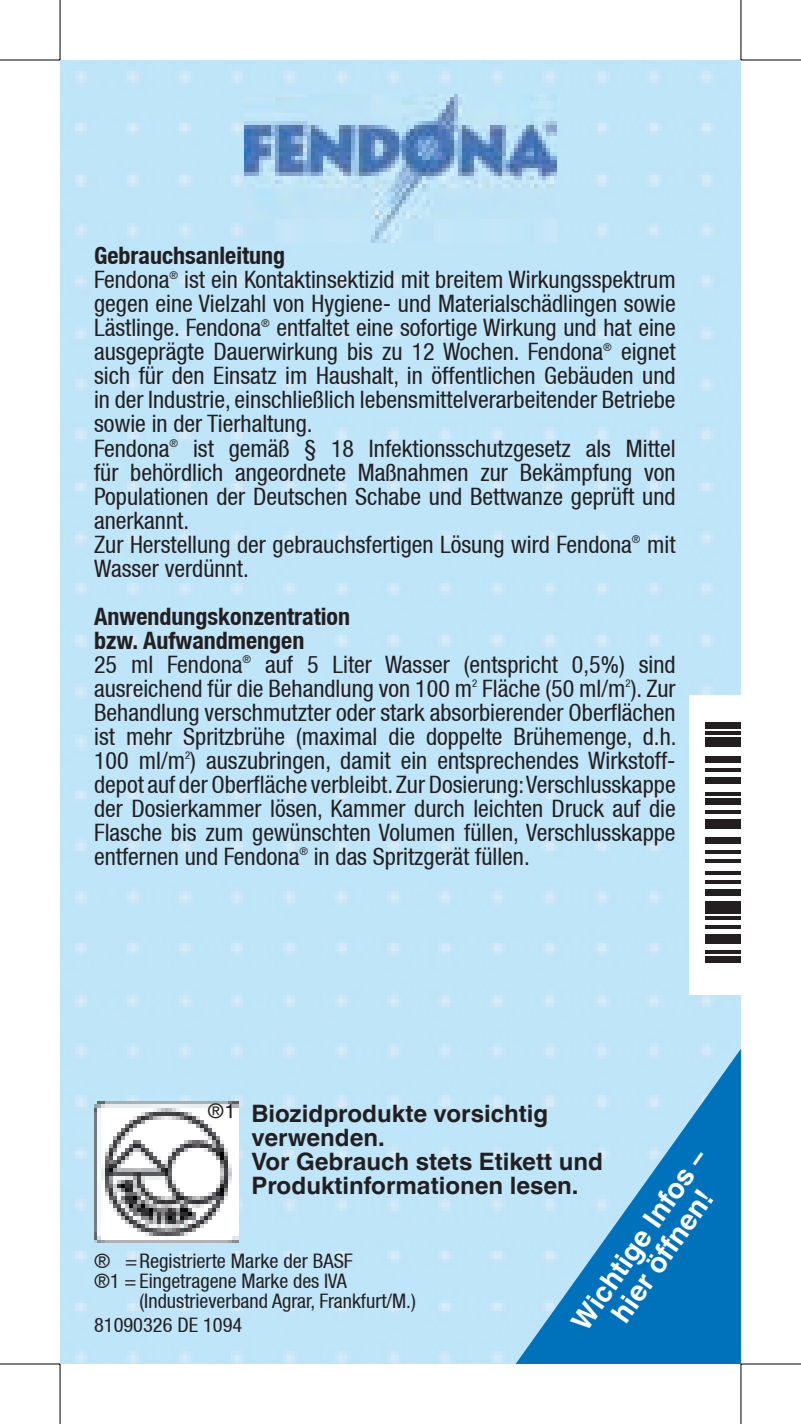
<style>
.page{position:relative;width:801px;height:1424px;background:#fff}
.page>*{position:absolute;margin:0;border:0;box-sizing:border-box;transform-origin:0 0}
.t1{font:700 28px/28px "Helvetica Linotype";color:#fff;text-align:center}
.t2{font:condensed 24px/24px "Helvetica Neue LT";color:#231f20}
.t3{font:700 24px/24px "Helvetica Linotype";color:#231f20}
.t4{font:condensed 20px "Helvetica Neue LT";color:#231f20}
.s1{font-weight:700}
.s2{font-weight:400;font-size:20px}
</style>
<div class="page">
<div style="left:60px;top:60px;width:680px;height:1304px;background:#bfe5f8"></div>
<svg style="left:515px;top:1049px;width:225px;height:315px;background:#60abda"></svg>
<img style="left:244px;top:94px;width:312px;height:149px">
<img style="left:94px;top:1101px;width:144px;height:141px">
<div style="left:689px;top:695px;width:51px;height:300px;background:#fff"></div>
<div style="left:704px;top:956px;width:36px;height:6px;background:#231f20"></div>
<hr style="left:704px;top:950px;width:36px;height:3px;background:#231f20">
<div style="left:704px;top:935px;width:36px;height:9px;background:#231f20"></div>
<hr style="left:704px;top:926px;width:36px;height:3px;background:#231f20">
<hr style="left:704px;top:917px;width:36px;height:3px;background:#231f20">
<div style="left:704px;top:902px;width:36px;height:12px;background:#231f20"></div>
<div style="left:704px;top:889px;width:36px;height:6px;background:#231f20"></div>
<hr style="left:704px;top:880px;width:36px;height:3px;background:#231f20">
<hr style="left:704px;top:871px;width:36px;height:3px;background:#231f20">
<hr style="left:704px;top:859px;width:36px;height:3px;background:#231f20">
<hr style="left:704px;top:850px;width:36px;height:3px;background:#231f20">
<div style="left:704px;top:838px;width:36px;height:6px;background:#231f20"></div>
<div style="left:704px;top:820px;width:36px;height:9px;background:#231f20"></div>
<hr style="left:704px;top:811px;width:36px;height:3px;background:#231f20">
<div style="left:704px;top:798px;width:36px;height:7px;background:#231f20"></div>
<hr style="left:704px;top:792px;width:36px;height:3px;background:#231f20">
<div style="left:704px;top:777px;width:36px;height:6px;background:#231f20"></div>
<hr style="left:704px;top:768px;width:36px;height:3px;background:#231f20">
<div style="left:704px;top:756px;width:36px;height:6px;background:#231f20"></div>
<div style="left:704px;top:738px;width:36px;height:9px;background:#231f20"></div>
<hr style="left:704px;top:732px;width:36px;height:3px;background:#231f20">
<div style="left:704px;top:723px;width:36px;height:6px;background:#231f20"></div>
<svg style="left:741px;top:0;width:1px;height:59px"></svg>
<svg style="left:741px;top:1365px;width:1px;height:59px"></svg>
<hr style="left:0;top:59px;width:60px;height:2px;background:#000">
<hr style="left:740px;top:59px;width:60px;height:2px;background:#000">
<hr style="left:0;top:1363px;width:60px;height:2px;background:#000">
<hr style="left:740px;top:1363px;width:60px;height:2px;background:#000">
<hr style="left:59px;top:0;width:2px;height:60px;background:#000">
<hr style="left:59px;top:1364px;width:2px;height:60px;background:#000">
<hr style="left:740px;top:0;width:1px;height:60px;background:#000">
<hr style="left:740px;top:1364px;width:1px;height:60px;background:#000">
<p class="t2" style="left:94px;top:244px;width:583px"><span class="s1">Gebrauchsanleitung<br></span>Fendona<sup>®</sup> ist ein Kontakt insektizid mit breitem Wirkungs spek trum gegen eine Viel zahl von Hygiene- und Material schäd lingen sowie Lästlinge. Fendona<sup>®</sup> entfaltet eine sofortige Wirkung und hat eine ausgeprägte Dauerwir kung bis zu 12 Wo chen. Fendona<sup>®</sup> eignet sich für den Einsatz im Haushalt, in öffentlichen Gebäuden und in der Industrie, einschließlich lebensmittelverarbeitender Betriebe sowie in der Tierhaltung.<br>Fendona<sup>®</sup> ist gemäß § 18 In fektions schutz gesetz als Mittel für be hörd lich angeordnete Maß nahmen zur Bekämp fung von Populatio nen der Deutschen Schabe und Bettwanze geprüft und anerkannt.<br>Zur Herstellung der gebrauchsfertigen Lösung wird Fendona<sup>®</sup> mit Wasser verdünnt.</p>
<p class="t2" style="left:94px;top:604px;width:584px"><span class="s1">Anwendungskonzentration<br>bzw. Aufwandmengen<br></span>25 ml Fendona<sup>®</sup> auf 5 Liter Wasser (entspricht 0,5%) sind ausreichend für die Be handlung von 100 m<sup>2</sup> Fläche (50 ml/m<sup>2</sup>). Zur Behandlung verschmutzter oder stark absorbierender Ober flächen ist mehr Spritzbrühe (maximal die doppelte Brühe menge, d.h.<br>100 ml/m<sup>2</sup>) auszubringen, damit ein entsprechendes Wirk stoff - depot auf der Ober fläche verbleibt. Zur Dosierung: Verschlusskappe der Do sier kammer lösen, Kammer durch leichten Druck auf die Flasche bis zum ge wünschten Volumen füllen, Verschluss kappe entfernen und Fendona<sup>®</sup> in das Spritzgerät füllen.</p>
<p class="t3" style="left:251px;top:1102px;width:353px;text-indent:-44px"><span class="s2">®1</span> Biozidprodukte vorsichtig verwenden.<br>Vor Gebrauch stets Etikett und<br>Produktinformationen lesen.</p>
<p class="t1" style="left:566px;top:1319px;width:215px;rotate:-55deg">Wichtige Infos – hier öffnen!</p>
<p class="t4" style="left:94px;top:1249px;width:260px">® = Registrierte Marke der BASF</p>
<p class="t4" style="left:94px;top:1269px;width:254px">®1 = Eingetragene Marke des IVA</p>
<p class="t4" style="left:139px;top:1289px;width:278px">(Industrieverband Agrar, Frankfurt/M.)</p>
<p class="t4" style="left:94px;top:1313px;width:150px">81090326 DE 1094</p>
</div>
